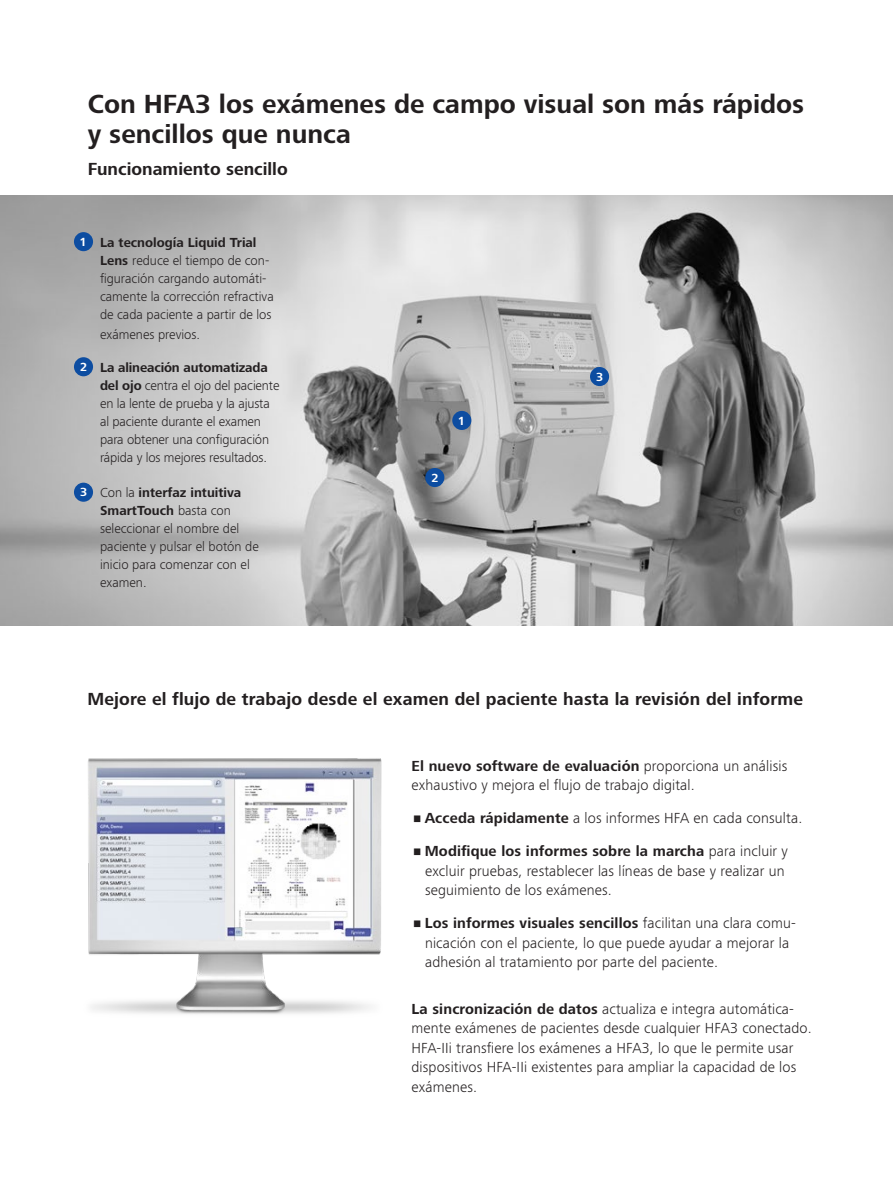
<style>
.page{position:relative;width:893px;height:1178px;background:#fff}
.page>*{position:absolute;margin:0;border:0;box-sizing:border-box;transform-origin:0 0}
.t1{font:700 27px/30px "ZEISS Frutiger Next W1 G";color:#231f20}
.t2{font:700 18px "ZEISS Frutiger Next W1 G";letter-spacing:.01em;color:#231f20}
.t3{font:300 15px/19.5px "ZEISS Frutiger Next W1 G";letter-spacing:.01em;color:#231f20}
.t4{font:300 13.5px/18px "ZEISS Frutiger Next W1 G";color:#231f20}
.t5{font:700 12.15px "ZEISS Frutiger Next W1 G";color:#fff}
.s1{font-weight:700}
</style>
<div class="page">
<img style="left:0;top:195px;width:893px;height:430px">
<div style="left:74px;top:232px;width:19px;height:19px;background:#0d4da1;border-radius:50%"></div>
<div style="left:74px;top:357px;width:19px;height:19px;background:#0d4da1;border-radius:50%"></div>
<div style="left:74px;top:483px;width:19px;height:19px;background:#0d4da1;border-radius:50%"></div>
<div style="left:452px;top:411px;width:19px;height:19px;background:#0d4da1;border-radius:50%"></div>
<div style="left:425px;top:468px;width:19px;height:19px;background:#0d4da1;border-radius:50%"></div>
<div style="left:590px;top:367px;width:19px;height:19px;background:#0d4da1;border-radius:50%"></div>
<img style="left:88px;top:758px;width:294px;height:256px">
<h1 class="t1" style="left:88px;top:88px;width:718px">Con HFA3 los exámenes de campo visual son más rápidos y sencillos que nunca</h1>
<p class="t2" style="left:88px;top:156px;width:201px">Funcionamiento sencillo</p>
<p class="t5" style="left:79px;top:233px;width:9px">1</p>
<p class="t4" style="left:100px;top:233px;width:175px"><span class="s1">La tecnología Liquid Trial<br>Lens</span> reduce el tiempo de con&shy;figuración cargando automáti&shy;camente la corrección refractiva de cada paciente a partir de los</p>
<p class="t4" style="left:100px;top:324px;width:102px">exámenes previos.</p>
<p class="t5" style="left:80px;top:358px;width:9px">2</p>
<p class="t4" style="left:100px;top:357px;width:181px"><span class="s1">La alineación automatizada del ojo</span> centra el ojo del paciente en la lente de prueba y la ajusta al paciente durante el examen para obtener una configuración rápida y los mejores resultados.</p>
<p class="t5" style="left:458px;top:412px;width:9px">1</p>
<p class="t5" style="left:596px;top:368px;width:9px">3</p>
<p class="t5" style="left:431px;top:469px;width:9px">2</p>
<p class="t5" style="left:80px;top:484px;width:9px">3</p>
<p class="t4" style="left:100px;top:482px;width:160px">Con la <span class="s1">interfaz intuitiva<br>SmartTouch</span> basta con seleccionar el nombre del paciente y pulsar el botón de inicio para comenzar con el examen.</p>
<p class="t2" style="left:87px;top:686px;width:717px">Mejore el flujo de trabajo desde el examen del paciente hasta la revisión del informe</p>
<p class="t3" style="left:411px;top:755px;width:377px"><span class="s1">El nuevo software de evaluación</span> proporciona un análisis exhaustivo y mejora el flujo de trabajo digital.</p>
<p class="t3" style="left:414px;top:808px;width:390px">• <span class="s1">Acceda rápidamente</span> a los informes HFA en cada consulta.</p>
<p class="t3" style="left:425px;top:841px;width:364px;text-indent:-11px">• <span class="s1">Modifique los informes sobre la marcha</span> para incluir y excluir pruebas, restablecer las líneas de base y realizar un seguimiento de los exámenes.</p>
<p class="t3" style="left:425px;top:913px;width:371px;text-indent:-11px">• <span class="s1">Los informes visuales sencillos</span> facilitan una clara comu&shy;nicación con el paciente, lo que puede ayudar a mejorar la adhesión al tratamiento por parte del paciente.</p>
<p class="t3" style="left:411px;top:998px;width:402px"><span class="s1">La sincronización de datos</span> actualiza e integra automática&shy;mente exámenes de pacientes desde cualquier HFA3 conectado.<br>HFA-IIi transfiere los exámenes a HFA3, lo que le permite usar dispositivos HFA-IIi existentes para ampliar la capacidad de los exámenes.</p>
</div>
